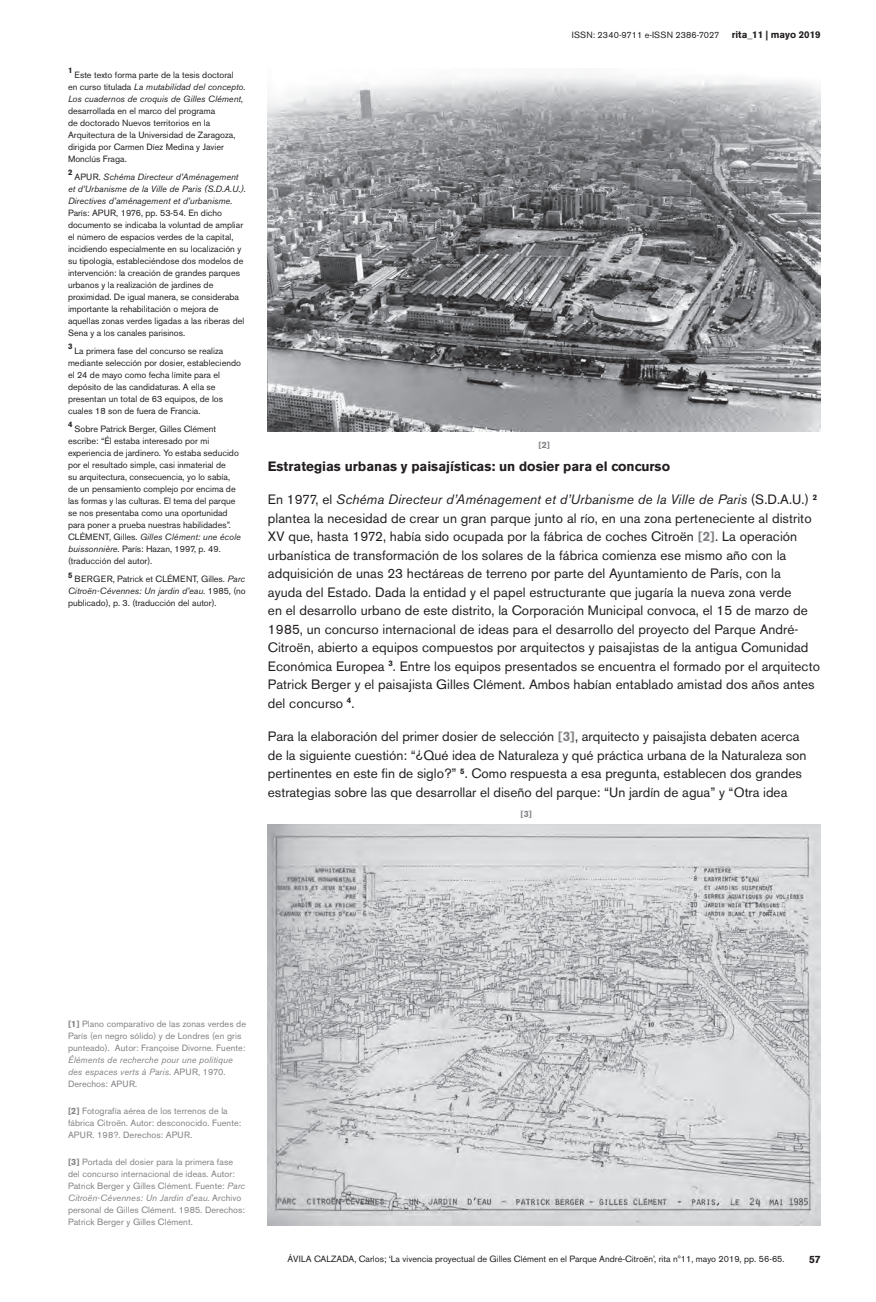
<style>
.page{position:relative;width:876px;height:1302px;background:#fff}
.page>*{position:absolute;margin:0;border:0;box-sizing:border-box;transform-origin:0 0}
.t1{font:13.5px/18.5px "Akzidenz Grotesk BE";letter-spacing:.005em;color:#231f20}
.t2{font:700 13.5px "Akzidenz Grotesk BE";color:#231f20}
.t3{font:700 10.5px "Akzidenz Grotesk BE";color:#231f20}
.t4{font:700 9.75px "Akzidenz Grotesk BE";color:#231f20}
.t5{font:9px/12px "Akzidenz Grotesk BE";color:#231f20}
.t6{font:9px/12px "Akzidenz Grotesk BE";letter-spacing:.01em;color:#808285}
.t7{font:italic 9px/12px "Akzidenz Grotesk BE";letter-spacing:.01em;color:#808285}
.t8{font:9px "Akzidenz Grotesk BE";letter-spacing:.02em;color:#231f20}
.t9{font:700 9px "Akzidenz Grotesk BE";color:#808285}
.t10{font:700 7.8px "Akzidenz Grotesk BE";color:#231f20}
.s1{font-style:italic}
.s2{font-weight:700;color:#808285}
.s3{font-weight:700}
.s4{font-style:normal}
</style>
<div class="page">
<img style="left:268px;top:76px;width:553px;height:356px">
<img style="left:268px;top:824px;width:553px;height:401px">
<p class="t10" style="left:68px;top:66px;width:6px">1</p>
<p class="t5" style="left:68px;top:69px;width:179px;text-indent:7px">Este texto forma parte de la tesis doctoral<br>en curso titulada <span class="s1">La mutabilidad del concepto.<br>Los cuadernos de croquis de Gilles Clément</span>, desarrollada en el marco del programa<br>de doctorado Nuevos territorios en la Arquitectura de la Universidad de Zaragoza, dirigida por Carmen Díez Medina y Javier Monclús Fraga.</p>
<p class="t10" style="left:68px;top:168px;width:6px">2</p>
<p class="t5" style="left:68px;top:171px;width:179px;text-indent:7px">APUR. <span class="s1">Schéma Directeur d’Aménagement et d’Urbanisme de la Ville de Paris (S.D.A.U.).<br>Directives d’aménagement et d’urbanisme</span>.<br>París: APUR, 1976, pp. 53-54. En dicho documento se indicaba la voluntad de ampliar el número de espacios verdes de la capital, incidiendo especialmente en su localización y su tipología, estableciéndose dos modelos de intervención: la creación de grandes parques urbanos y la realización de jardines de proximidad. De igual manera, se consideraba importante la rehabilitación o mejora de aquellas zonas verdes ligadas a las riberas del Sena y a los canales parisinos.</p>
<p class="t10" style="left:68px;top:342px;width:6px">3</p>
<p class="t5" style="left:68px;top:345px;width:175px;text-indent:7px">La primera fase del concurso se realiza mediante selección por dosier, estableciendo el 24 de mayo como fecha límite para el depósito de las candidaturas. A ella se presentan un total de 63 equipos, de los cuales 18 son de fuera de Francia.</p>
<p class="t10" style="left:68px;top:420px;width:6px">4</p>
<p class="t5" style="left:68px;top:423px;width:174px;text-indent:7px">Sobre Patrick Berger, Gilles Clément escribe: “Él estaba interesado por mi experiencia de jardinero. Yo estaba seducido por el resultado simple, casi inmaterial de<br>su arquitectura, consecuencia, yo lo sabía, de un pensamiento complejo por encima de las formas y las culturas. El tema del parque se nos presentaba como una oportunidad para poner a prueba nuestras habilidades”.<br>CLÉMENT, Gilles. <span class="s1">Gilles Clément: une école buissonnière</span>. París: Hazan, 1997, p. 49. (traducción del autor).</p>
<p class="t10" style="left:68px;top:570px;width:6px">5</p>
<p class="t5" style="left:68px;top:573px;width:179px;text-align:justify;text-indent:7px">BERGER, Patrick et CLÉMENT, Gilles. <span class="s1">Parc Citroën-Cévennes: Un jardin d’eau</span>. 1985, (no publicado), p. 3. (traducción del autor).</p>
<p class="t8" style="left:572px;top:29px;width:149px">ISSN: 2340-9711 e-ISSN 2386-7027</p>
<p class="t4" style="left:732px;top:29px;width:90px">rita_11 | mayo 2019</p>
<p class="t9" style="left:539px;top:439px;width:13px">[2]</p>
<h1 class="t2" style="left:268px;top:458px;width:404px">Estrategias urbanas y paisajísticas: un dosier para el concurso</h1>
<p class="t1" style="left:268px;top:490px;width:554px">En 1977, el <span class="s1">Schéma Directeur d’Aménagement et d’Urbanisme de la Ville de Paris</span> (S.D.A.U.) <sup>2 </sup>plantea la necesidad de crear un gran parque junto al río, en una zona perteneciente al distrito XV que, hasta 1972, había sido ocupada por la fábrica de coches Citroën <span class="s2">[2]</span>. La operación urbanística de transformación de los solares de la fábrica comienza ese mismo año con la adquisición de unas 23 hectáreas de terreno por parte del Ayuntamiento de París, con la<br>ayuda del Estado. Dada la entidad y el papel estructurante que jugaría la nueva zona verde<br>en el desarrollo urbano de este distrito, la Corporación Municipal convoca, el 15 de marzo de 1985, un concurso internacional de ideas para el desarrollo del proyecto del Parque André-Citroën, abierto a equipos compuestos por arquitectos y paisajistas de la antigua Comunidad Económica Europea <sup>3</sup>. Entre los equipos presentados se encuentra el formado por el arquitecto Patrick Berger y el paisajista Gilles Clément. Ambos habían entablado amistad dos años antes del concurso <sup>4</sup>.</p>
<p class="t1" style="left:268px;top:727px;width:540px">Para la elaboración del primer dosier de selección <span class="s2">[3]</span>, arquitecto y paisajista debaten acerca de la siguiente cuestión: “¿Qué idea de Naturaleza y qué práctica urbana de la Naturaleza son pertinentes en este fin de siglo?” <sup>5</sup>. Como respuesta a esa pregunta, establecen dos grandes estrategias sobre las que desarrollar el diseño del parque: “Un jardín de agua” y “Otra idea</p>
<p class="t9" style="left:520px;top:808px;width:13px">[3]</p>
<p class="t6" style="left:68px;top:1017px;width:180px"><span class="s3">[1]</span> Plano comparativo de las zonas verdes de<br>París (en negro sólido) y de Londres (en gris punteado). Autor: Françoise Divorne. Fuente:</p>
<p class="t7" style="left:68px;top:1053px;width:166px">Éléments de recherche pour une politique des espaces verts à Paris<span class="s4">. APUR, 1970.<br>Derechos: APUR.</span></p>
<p class="t6" style="left:68px;top:1104px;width:175px"><span class="s3">[2]</span> Fotografía aérea de los terrenos de la fábrica Citroën. Autor: desconocido. Fuente:<br>APUR. 198?. Derechos: APUR.</p>
<p class="t6" style="left:68px;top:1155px;width:179px"><span class="s3">[3]</span> Portada del dosier para la primera fase del concurso internacional de ideas. Autor:<br>Patrick Berger y Gilles Clément. Fuente: <span class="s1">Parc Citroën-Cévennes: Un Jardin d'eau</span>. Archivo personal de Gilles Clément. 1985. Derechos:<br>Patrick Berger y Gilles Clément.</p>
<p class="t5" style="left:287px;top:1252px;width:499px">ÁVILA CALZADA, Carlos; ‘La vivencia proyectual de Gilles Clément en el Parque André-Citroën’, rita nº11, mayo 2019, pp. 56-65.</p>
<p class="t3" style="left:809px;top:1252px;width:13px">57</p>
</div>
